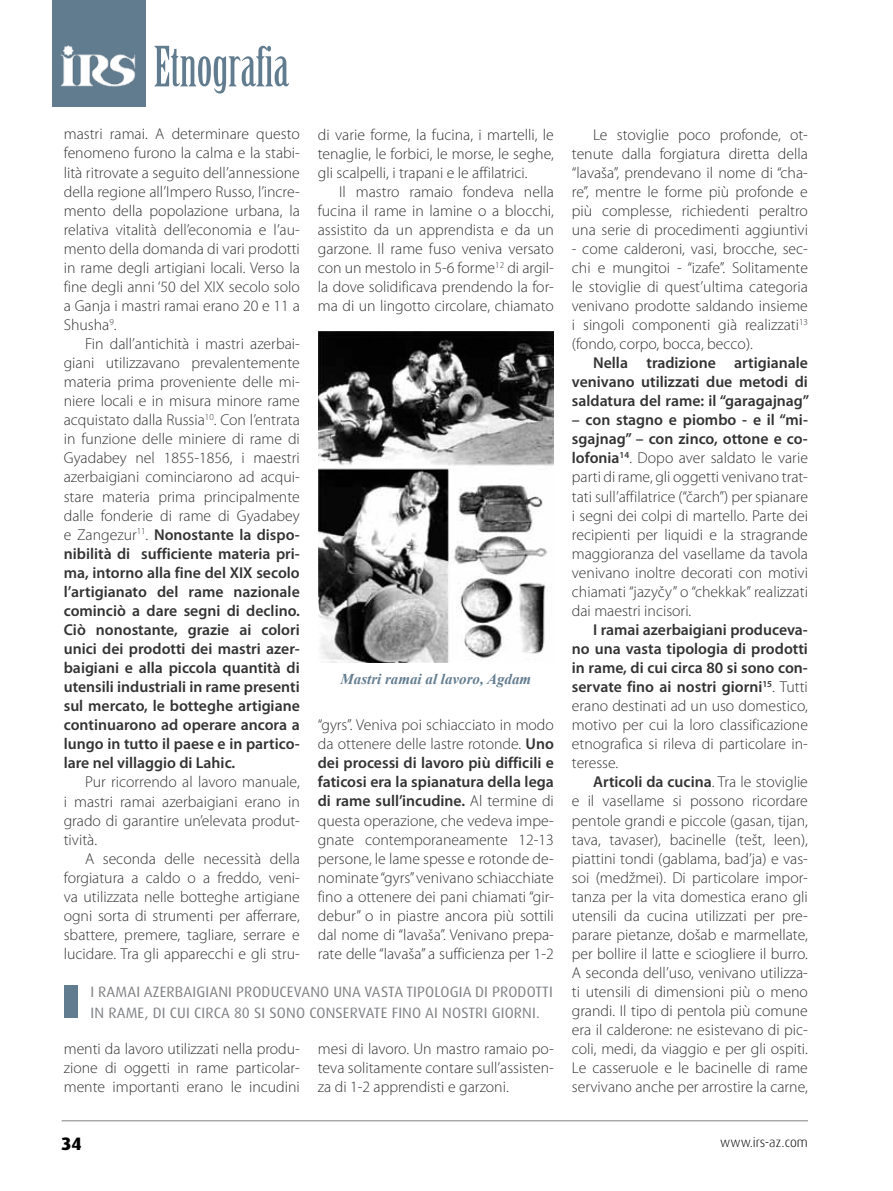
<style>
.page{position:relative;width:893px;height:1191px;background:#fff}
.page>*{position:absolute;margin:0;border:0;box-sizing:border-box;transform-origin:0 0}
.t1{font:54.15px "Birch Std";color:#627c8f}
.t2{font:800 18px "Dax Pro";color:#000}
.t3{font:300 15.75px/19px "Myriad Pro";color:#333;text-align:justify}
.t4{font:600 15.75px/19px "Myriad Pro";color:#333;text-align:justify}
.t5{font:15px "Dax Pro";letter-spacing:.01em;color:#808285}
.t6{font:italic 700 15px "Times New Roman";color:#627c8f}
.t7{font:300 13.5px "Dax Pro";color:#000}
.s1{font-weight:300}
.s2{font-weight:600}
</style>
<div class="page">
<hr style="left:62px;top:1120px;width:746px;height:1px;background:#808285">
<div style="left:52px;top:0;width:94px;height:106px;background:#627c8f"></div>
<img style="left:60px;top:45px;width:76px;height:41px">
<img style="left:319px;top:332px;width:235px;height:330px">
<div style="left:64px;top:985px;width:14px;height:32px;background:#627c8f"></div>
<h1 class="t1" style="left:154px;top:36px;width:137px">Etnografia</h1>
<p class="t3" style="left:64px;top:125px;width:238px">mastri ramai. A determinare questo fenomeno furono la calma e la stabi&shy;lità ritrovate a seguito dell’annessione della regione all’Impero Russo, l’incre&shy;mento della popolazione urbana, la relativa vitalità dell’economia e l’au&shy;mento della domanda di vari prodotti in rame degli artigiani locali. Verso la fine degli anni ‘50 del XIX secolo solo a Ganja i mastri ramai erano 20 e 11 a Shusha<sup>9</sup>.</p>
<p class="t4" style="left:64px;top:334px;width:238px;text-indent:21px"><span class="s1">Fin dall’antichità i mastri azerbai&shy;giani utilizzavano prevalentemente materia prima proveniente delle mi&shy;niere locali e in misura minore rame acquistato dalla Russia</span><sup>10</sup><span class="s1">. Con l’entrata in funzione delle miniere di rame di Gyadabey nel 1855-1856, i maestri azerbaigiani cominciarono ad acqui&shy;stare materia prima principalmente dalle fonderie di rame di Gyadabey e Zangezur</span><sup>11</sup><span class="s1">.</span> Nonostante la dispo&shy;nibilità di sufficiente materia pri&shy;ma, intorno alla fine del XIX secolo l’artigianato del rame nazionale cominciò a dare segni di declino.<br>Ciò nonostante, grazie ai colori unici dei prodotti dei mastri azer&shy;baigiani e alla piccola quantità di utensili industriali in rame presenti sul mercato, le botteghe artigiane continuarono ad operare ancora a lungo in tutto il paese e in partico&shy;lare nel villaggio di Lahic.</p>
<p class="t3" style="left:64px;top:773px;width:238px;text-indent:21px">Pur ricorrendo al lavoro manuale, i mastri ramai azerbaigiani erano in grado di garantire un’elevata produt&shy;tività.</p>
<p class="t3" style="left:64px;top:849px;width:238px;text-indent:21px">A seconda delle necessità della forgiatura a caldo o a freddo, veni&shy;va utilizzata nelle botteghe artigiane ogni sorta di strumenti per afferrare, sbattere, premere, tagliare, serrare e lucidare. Tra gli apparecchi e gli stru-</p>
<p class="t3" style="left:318px;top:125px;width:238px">di varie forme, la fucina, i martelli, le tenaglie, le forbici, le morse, le seghe, gli scalpelli, i trapani e le affilatrici.</p>
<p class="t3" style="left:318px;top:182px;width:238px;text-indent:21px">Il mastro ramaio fondeva nella fucina il rame in lamine o a blocchi, assistito da un apprendista e da un garzone. Il rame fuso veniva versato con un mestolo in 5-6 forme<sup>12</sup> di argil&shy;la dove solidificava prendendo la for&shy;ma di un lingotto circolare, chiamato</p>
<p class="t6" style="left:340px;top:668px;width:192px">Mastri ramai al lavoro, Agdam</p>
<p class="t3" style="left:318px;top:715px;width:238px">“gyrs”. Veniva poi schiacciato in modo da ottenere delle lastre rotonde. <span class="s2">Uno dei processi di lavoro più difficili e faticosi era la spianatura della lega di rame sull’incudine.</span> Al termine di questa operazione, che vedeva impe&shy;gnate contemporaneamente 12-13 persone, le lame spesse e rotonde de&shy;nominate “gyrs” venivano schiacchiate fino a ottenere dei pani chiamati “gir&shy;debur” o in piastre ancora più sottili dal nome di “lavaša”. Venivano prepa&shy;rate delle “lavaša” a sufficienza per 1-2</p>
<p class="t5" style="left:90px;top:982px;width:101px">I RAMAI AZERBAIGIANI</p>
<p class="t5" style="left:236px;top:982px;width:10px">PRODUC</p>
<p class="t5" style="left:287px;top:982px;width:17px">EVANO</p>
<p class="t5" style="left:333px;top:982px;width:10px">UNA</p>
<p class="t5" style="left:364px;top:982px;width:3px">VASTA</p>
<p class="t5" style="left:406px;top:982px;width:5px">TIPOLOGIA</p>
<p class="t5" style="left:475px;top:982px;width:26px">DI PRODOTTI</p>
<p class="t5" style="left:90px;top:1002px;width:112px">INRAME, DICUI CIRCA</p>
<p class="t5" style="left:234px;top:1002px;width:46px">80 SI SONO</p>
<p class="t5" style="left:309px;top:1002px;width:9px">CONS</p>
<p class="t5" style="left:343px;top:1002px;width:16px">ERVAT</p>
<p class="t5" style="left:381px;top:1002px;width:19px">E FINO</p>
<p class="t5" style="left:425px;top:1002px;width:26px">AI NOSTRI</p>
<p class="t5" style="left:492px;top:1002px;width:9px">GIORNI</p>
<p class="t5" style="left:536px;top:1002px;width:5px">.</p>
<p class="t3" style="left:64px;top:1039px;width:238px">menti da lavoro utilizzati nella produ&shy;zione di oggetti in rame particolar&shy;mente importanti erano le incudini</p>
<p class="t3" style="left:318px;top:1039px;width:238px">mesi di lavoro. Un mastro ramaio po&shy;teva solitamente contare sull’assisten&shy;za di 1-2 apprendisti e garzoni.</p>
<p class="t3" style="left:572px;top:125px;width:238px;text-indent:21px">Le stoviglie poco profonde, ot&shy;tenute dalla forgiatura diretta della “lavaša”, prendevano il nome di “cha&shy;re”, mentre le forme più profonde e più complesse, richiedenti peraltro una serie di procedimenti aggiuntivi</p>
<p class="t3" style="left:572px;top:239px;width:238px">- come calderoni, vasi, brocche, sec&shy;chi e mungitoi - “izafe”. Solitamente le stoviglie di quest’ultima categoria venivano prodotte saldando insieme i singoli componenti già realizzati<sup>13 </sup>(fondo, corpo, bocca, becco).</p>
<p class="t4" style="left:572px;top:353px;width:239px;text-indent:21px">Nella tradizione artigianale venivano utilizzati due metodi di saldatura del rame: il “garagajnag”</p>
<p class="t3" style="left:572px;top:411px;width:238px"><span class="s2">– con stagno e piombo - e il “mi&shy;sgajnag” – con zinco, ottone e co&shy;lofonia</span><sup>14</sup>. Dopo aver saldato le varie parti di rame, gli oggetti venivano trat&shy;tati sull’affilatrice (“čarch”) per spianare i segni dei colpi di martello. Parte dei recipienti per liquidi e la stragrande maggioranza del vasellame da tavola venivano inoltre decorati con motivi chiamati “jazyčy” o “chekkak” realizzati dai maestri incisori.</p>
<p class="t3" style="left:572px;top:620px;width:238px;text-indent:21px"><span class="s2">I ramai azerbaigiani produceva&shy;no una vasta tipologia di prodotti in rame, di cui circa 80 si sono con&shy;servate fino ai nostri giorni</span><sup>15</sup>. Tutti erano destinati ad un uso domestico, motivo per cui la loro classificazione etnografica si rileva di particolare in&shy;teresse.</p>
<p class="t3" style="left:572px;top:773px;width:238px;text-indent:21px"><span class="s2">Articoli da cucina</span>. Tra le stoviglie e il vasellame si possono ricordare pentole grandi e piccole (gasan, tijan, tava, tavaser), bacinelle (tešt, leen), piattini tondi (gablama, bad’ja) e vas&shy;soi (medžmei). Di particolare impor&shy;tanza per la vita domestica erano gli utensili da cucina utilizzati per pre&shy;parare pietanze, došab e marmellate, per bollire il latte e sciogliere il burro.<br>A seconda dell’uso, venivano utilizza&shy;ti utensili di dimensioni più o meno grandi. Il tipo di pentola più comune era il calderone: ne esistevano di pic&shy;coli, medi, da viaggio e per gli ospiti.<br>Le casseruole e le bacinelle di rame servivano anche per arrostire la carne,</p>
<p class="t2" style="left:62px;top:1131px;width:21px">34</p>
<p class="t7" style="left:720px;top:1133px;width:89px">www.irs-az.com</p>
</div>
